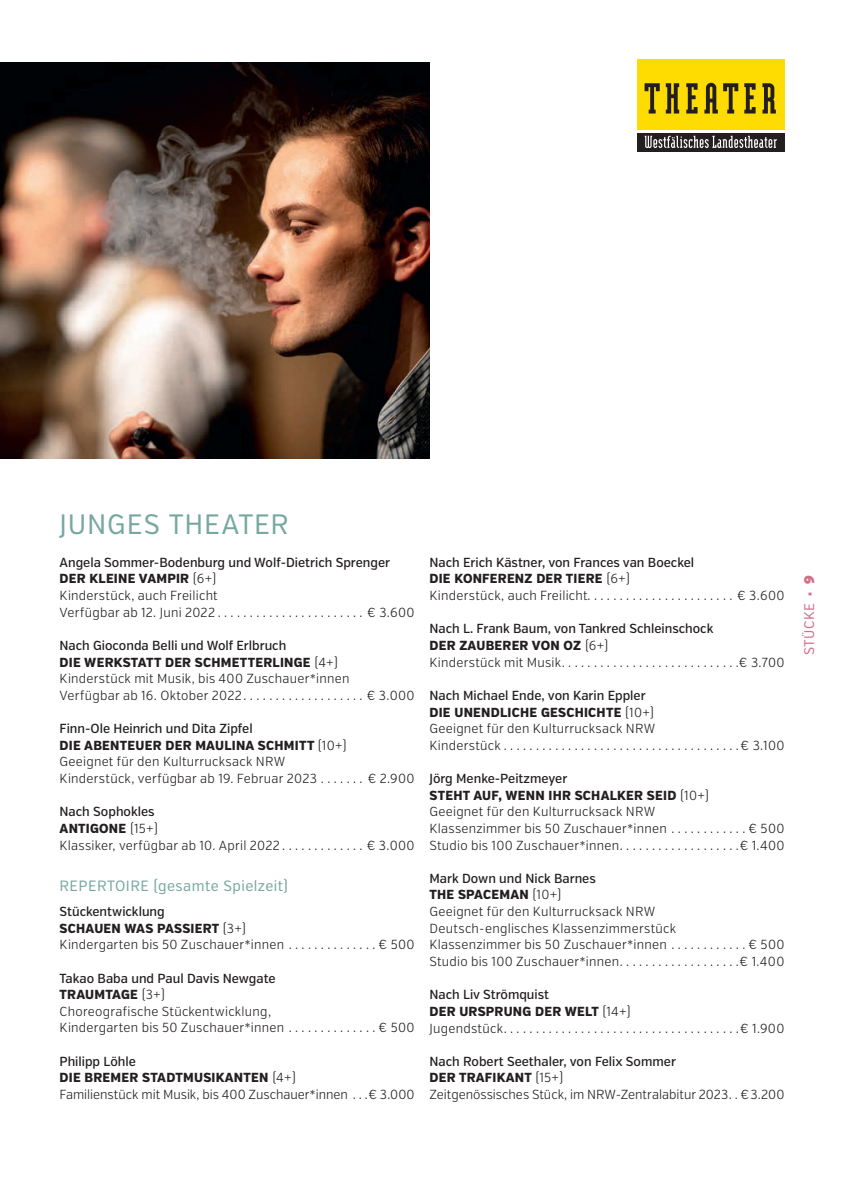
<style>
.page{position:relative;width:844px;height:1191px;background:#fff}
.page>*{position:absolute;margin:0;border:0;box-sizing:border-box;transform-origin:0 0}
.t1{font:28px "Verb Cond";letter-spacing:.03em;color:#77a89f}
.t2{font:14.88px "Verb Cond";letter-spacing:.03em;color:#77a89f}
.t3{font:14px "Verb Cond";letter-spacing:.03em;color:#d2708a}
.t4{font:300 13.12px/16.6px "Verb Cond";letter-spacing:.02em;color:#231f20}
.t5{font:300 13.12px/16.6px "Verb Cond";color:#231f20}
.t6{font:500 13.12px/16.6px "Verb Cond";color:#231f20}
.t7{font:800 13.12px/16.6px "Verb Cond";letter-spacing:.02em;color:#231f20}
.s1{font-weight:500}
.s2{font-weight:800}
.s3{font-weight:300}
.s4{font-family:"Verb Cond Ultra"}
</style>
<div class="page">
<img style="left:0;top:62px;width:429px;height:397px">
<div style="left:637px;top:60px;width:147px;height:70px;background:#ffdc01"></div>
<div style="left:637px;top:133px;width:147px;height:19px;background:#231f20"></div>
<svg style="left:644px;top:136px;width:132px;height:12px"></svg>
<svg style="left:644px;top:83px;width:131px;height:30px"></svg>
<h1 class="t1" style="left:60px;top:507px;width:230px">JUNGES THEATER</h1>
<p class="t4" style="left:60px;top:554px;width:332px"><span class="s1">Angela Sommer-Bodenburg und Wolf-Dietrich Sprenger </span><span class="s2">DER KLEINE VAMPIR</span> (6+)<br>Kinderstück, auch Freilicht<br>Verfügbar ab 12. Juni 2022</p>
<p class="t4" style="left:367px;top:604px;width:49px">€ 3.600</p>
<p class="t4" style="left:60px;top:637px;width:291px"><span class="s1">Nach Gioconda Belli und Wolf Erlbruch<br></span><span class="s2">DIE WERKSTATT DER SCHMETTERLINGE</span> (4+)<br>Kinderstück mit Musik, bis 400 Zuschauer*innen Verfügbar ab 16. Oktober 2022</p>
<p class="t4" style="left:60px;top:720px;width:289px"><span class="s1">Finn-Ole Heinrich und Dita Zipfel<br></span><span class="s2">DIE ABENTEUER DER MAULINA SCHMITT</span> (10+)<br>Geeignet für den Kulturrucksack NRW Kinderstück, verfügbar ab 19. Februar 2023</p>
<p class="t4" style="left:60px;top:803px;width:222px"><span class="s1">Nach Sophokles<br></span><span class="s2">ANTIGONE</span> (15+)<br>Klassiker, verfügbar ab 10. April 2022</p>
<p class="t2" style="left:60px;top:877px;width:230px">REPERTOIRE (gesamte Spielzeit)</p>
<p class="t4" style="left:60px;top:903px;width:226px"><span class="s1">Stückentwicklung<br></span><span class="s2">SCHAUEN WAS PASSIERT</span> (3+)<br>Kindergarten bis 50 Zuschauer*innen</p>
<p class="t4" style="left:60px;top:970px;width:226px"><span class="s1">Takao Baba und Paul Davis Newgate<br></span><span class="s2">TRAUMTAGE</span> (3+)<br>Choreografische Stückentwicklung,<br>Kindergarten bis 50 Zuschauer*innen</p>
<p class="t5" style="left:60px;top:1053px;width:290px"><span class="s1">Philipp Löhle<br></span><span class="s2">DIE BREMER STADTMUSIKANTEN</span> (4+)<br>Familienstück mit Musik, bis 400 Zuschauer*innen</p>
<p class="t4" style="left:367px;top:687px;width:49px">€ 3.000</p>
<p class="t4" style="left:367px;top:770px;width:48px">€ 2.900</p>
<p class="t4" style="left:367px;top:837px;width:49px">€ 3.000</p>
<p class="t4" style="left:378px;top:936px;width:37px">€ 500</p>
<p class="t4" style="left:378px;top:1019px;width:37px">€ 500</p>
<p class="t4" style="left:368px;top:1086px;width:48px">€ 3.000</p>
<p class="t6" style="left:429px;top:554px;width:266px">Nach Erich Kästner, von Frances van Boeckel<br><span class="s2">DIE KONFERENZ DER TIERE</span> <span class="s3">(6+)<br>Kinderstück, auch Freilicht</span></p>
<p class="t6" style="left:429px;top:620px;width:285px">Nach L. Frank Baum, von Tankred Schleinschock<br><span class="s2">DER ZAUBERER VON OZ</span> <span class="s3">(6+)<br>Kinderstück mit Musik</span></p>
<p class="t4" style="left:429px;top:687px;width:227px"><span class="s1">Nach Michael Ende, von Karin Eppler<br></span><span class="s2">DIE UNENDLICHE GESCHICHTE</span> (10+)<br>Geeignet für den Kulturrucksack NRW<br>Kinderstück</p>
<p class="t4" style="left:429px;top:770px;width:281px"><span class="s1">Jörg Menke-Peitzmeyer<br></span><span class="s2">STEHT AUF, WENN IHR SCHALKER SEID</span> (10+)<br>Geeignet für den Kulturrucksack NRW Klassenzimmer bis 50 Zuschauer*innen</p>
<p class="t4" style="left:737px;top:587px;width:49px">€ 3.600</p>
<p class="t4" style="left:738px;top:654px;width:47px">€ 3.700</p>
<p class="t4" style="left:740px;top:737px;width:45px">€ 3.100</p>
<p class="t4" style="left:748px;top:820px;width:37px">€ 500</p>
<p class="t4" style="left:429px;top:837px;width:191px">Studio bis 100 Zuschauer*innen</p>
<p class="t4" style="left:739px;top:837px;width:46px">€ 1.400</p>
<p class="t4" style="left:429px;top:870px;width:248px"><span class="s1">Mark Down und Nick Barnes<br></span><span class="s2">THE SPACEMAN</span> (10+)<br>Geeignet für den Kulturrucksack NRW<br>Deutsch-englisches Klassenzimmerstück<br>Klassenzimmer bis 50 Zuschauer*innen</p>
<p class="t4" style="left:748px;top:936px;width:37px">€ 500</p>
<p class="t4" style="left:429px;top:953px;width:191px">Studio bis 100 Zuschauer*innen</p>
<p class="t4" style="left:739px;top:953px;width:46px">€ 1.400</p>
<p class="t7" style="left:429px;top:986px;width:203px"><span class="s1">Nach Liv Strömquist<br></span>DER URSPRUNG DER WELT <span class="s3">(14+)<br>Jugendstück</span></p>
<p class="t4" style="left:739px;top:1020px;width:46px">€ 1.900</p>
<p class="t5" style="left:429px;top:1053px;width:356px"><span class="s1">Nach Robert Seethaler, von Felix Sommer<br></span><span class="s2">DER TRAFIKANT</span> (15+)<br>Zeitgenössisches Stück, im NRW-Zentralabitur 2023 €3.200</p>
<p class="t3" style="left:800px;top:655px;width:82px;rotate:-90deg">STÜCKE <span class="s4">· 9</span></p>
</div>
